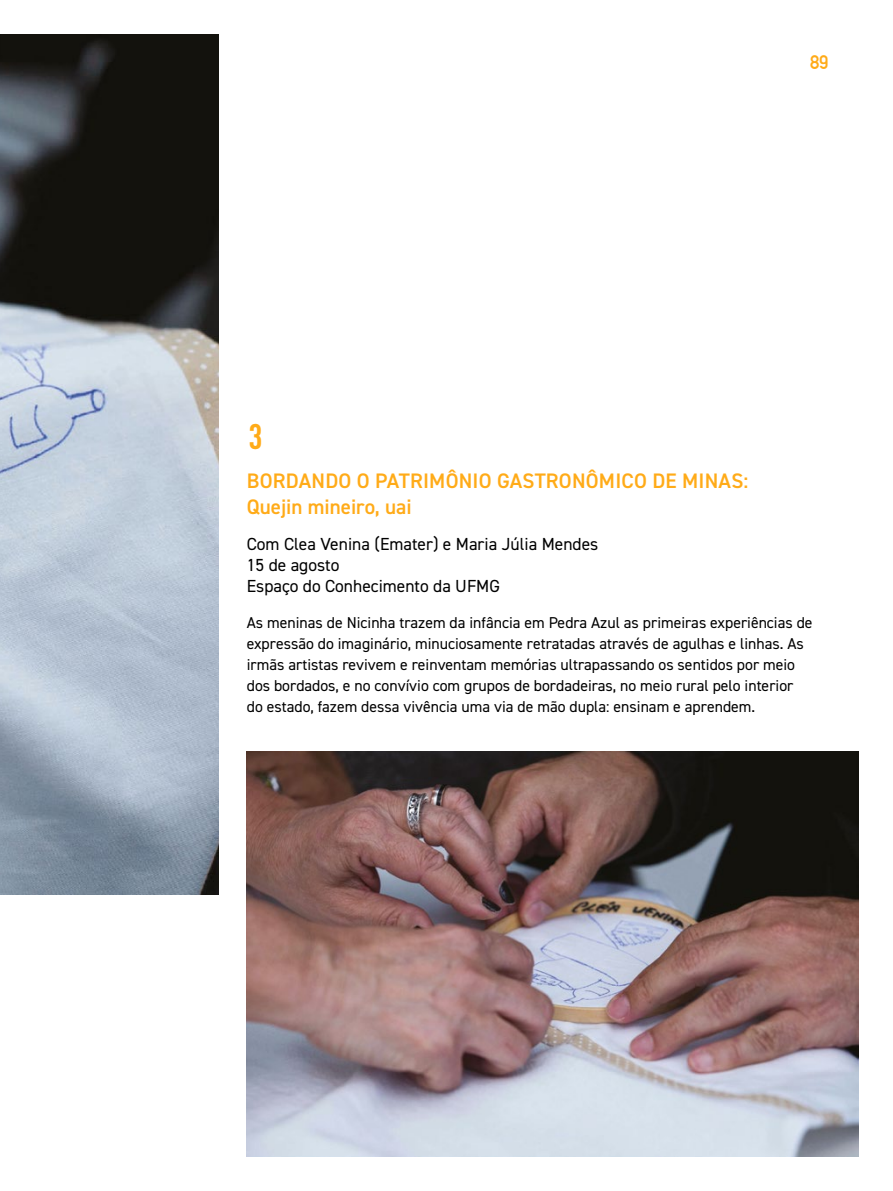
<style>
.page{position:relative;width:893px;height:1191px;background:#fff}
.page>*{position:absolute;margin:0;border:0;box-sizing:border-box;transform-origin:0 0}
.t1{font:700 condensed 35px "DIN Pro";color:#ffab18}
.t2{font:600 21px/26.2px "DIN2014";letter-spacing:.01em;color:#ffab18}
.t3{font:700 19.25px "DIN Alternate";color:#ffab18}
.t4{font:17.5px/21px "DIN2014";color:#000}
.t5{font:15.75px/21px "DIN2014";color:#000}
</style>
<div class="page">
<img style="left:247px;top:751px;width:611px;height:405px">
<img style="left:0;top:35px;width:218px;height:859px">
<p class="t3" style="left:810px;top:48px;width:20px">89</p>
<h1 class="t1" style="left:249px;top:410px;width:16px">3</h1>
<h2 class="t2" style="left:247px;top:467px;width:503px">BORDANDO O PATRIMÔNIO GASTRONÔMICO DE MINAS:<br>Quejin mineiro, uai</h2>
<p class="t4" style="left:247px;top:533px;width:353px">Com Clea Venina (Emater) e Maria Júlia Mendes<br>15 de agosto<br>Espaço do Conhecimento da UFMG</p>
<p class="t5" style="left:247px;top:612px;width:567px">As meninas de Nicinha trazem da infância em Pedra Azul as primeiras experiências de expressão do imaginário, minuciosamente retratadas através de agulhas e linhas. As irmãs artistas revivem e reinventam memórias ultrapassando os sentidos por meio dos bordados, e no convívio com grupos de bordadeiras, no meio rural pelo interior do estado, fazem dessa vivência uma via de mão dupla: ensinam e aprendem.</p>
</div>
